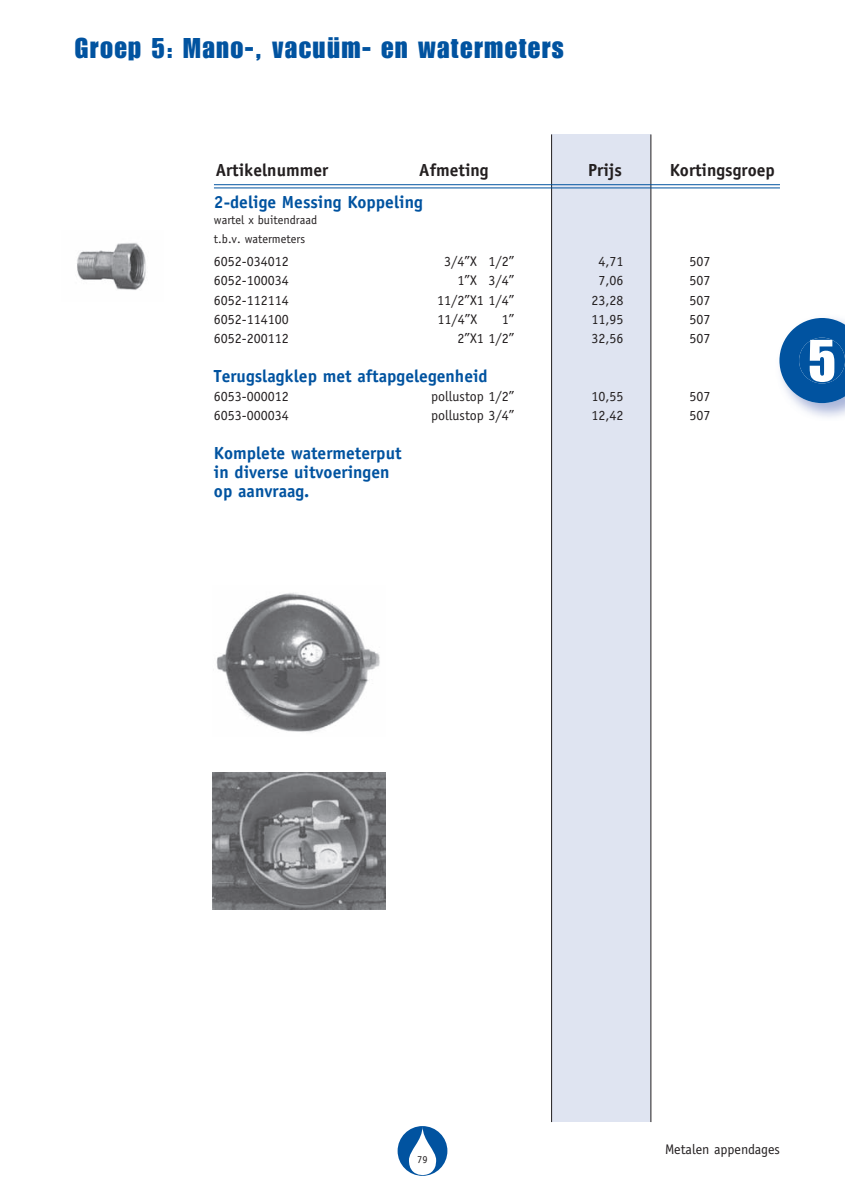
<style>
.page{position:relative;width:845px;height:1192px;background:#fff}
.page>*{position:absolute;margin:0;border:0;box-sizing:border-box;transform-origin:0 0}
.t1{font:52.32px "Impact";color:#fff}
.t2{font:28px "Impact LT Std";letter-spacing:.05em;color:#0153a0}
.t3{font:700 17.5px/19.2px "Officina Sans Std";color:#0153a0}
.t4{font:700 17.5px "Officina Sans Std";color:#231f20}
.t5{font:14px/19.2px "Officina Sans Std";color:#231f20;text-align:center}
.t6{font:12.25px/19.2px "Officina Sans Std";color:#231f20}
.t7{font:10.5px "Officina Sans Std";color:#231f20}
</style>
<div class="page">
<svg style="left:745px;top:184px;width:35px;height:5px"></svg>
<svg style="left:779px;top:318px;width:65px;height:85px;background:#296dae"></svg>
<div style="left:551px;top:134px;width:99px;height:988px;background:#dfe4f1"></div>
<hr style="left:551px;top:134px;width:1px;height:988px;background:#231f20">
<hr style="left:650px;top:134px;width:1px;height:988px;background:#231f20">
<hr style="left:214px;top:184px;width:565px;height:1px;background:#0153a0">
<hr style="left:214px;top:187px;width:565px;height:1px;background:#0153a0">
<div style="left:397px;top:1126px;width:50px;height:49px;background:#0153a0;border-radius:50%"></div>
<svg style="left:409px;top:1126px;width:27px;height:50px"></svg>
<img style="left:77px;top:243px;width:69px;height:47px">
<img style="left:216px;top:592px;width:164px;height:141px">
<img style="left:212px;top:772px;width:174px;height:137px">
<h2 class="t2" style="left:75px;top:31px;width:490px">Groep 5: Mano-, vacuüm- en watermeters</h2>
<p class="t4" style="left:216px;top:159px;width:114px">Artikelnummer</p>
<p class="t4" style="left:419px;top:159px;width:71px">Afmeting</p>
<p class="t4" style="left:588px;top:159px;width:35px">Prijs</p>
<p class="t4" style="left:669px;top:159px;width:107px">Kortingsgroep</p>
<p class="t3" style="left:214px;top:192px;width:210px">2-delige Messing Koppeling</p>
<p class="t6" style="left:214px;top:210px;width:105px">wartel x buitendraad t.b.v. watermeters</p>
<p class="t5" style="left:214px;top:252px;width:76px">6052-034012</p>
<p class="t5" style="left:444px;top:252px;width:72px">3/4”X 1/2”</p>
<p class="t5" style="left:689px;top:252px;width:22px">507</p>
<p class="t5" style="left:214px;top:271px;width:76px">6052-100034</p>
<p class="t5" style="left:457px;top:271px;width:58px">1”X 3/4”</p>
<p class="t5" style="left:689px;top:271px;width:22px">507</p>
<p class="t5" style="left:214px;top:290px;width:76px">6052-112114</p>
<p class="t5" style="left:437px;top:290px;width:79px">11/2”X1 1/4”</p>
<p class="t5" style="left:689px;top:290px;width:22px">507</p>
<p class="t5" style="left:214px;top:309px;width:76px">6052-114100</p>
<p class="t5" style="left:437px;top:309px;width:41px">11/4”X</p>
<p class="t5" style="left:501px;top:309px;width:14px">1”</p>
<p class="t5" style="left:689px;top:309px;width:22px">507</p>
<p class="t5" style="left:214px;top:329px;width:76px">6052-200112</p>
<p class="t5" style="left:457px;top:329px;width:58px">2”X1 1/2”</p>
<p class="t5" style="left:689px;top:329px;width:22px">507</p>
<p class="t3" style="left:214px;top:366px;width:275px">Terugslagklep met aftapgelegenheid</p>
<p class="t5" style="left:214px;top:386px;width:76px">6053-000012</p>
<p class="t5" style="left:431px;top:386px;width:85px">pollustop 1/2”</p>
<p class="t5" style="left:689px;top:386px;width:22px">507</p>
<p class="t5" style="left:214px;top:406px;width:76px">6053-000034</p>
<p class="t5" style="left:431px;top:406px;width:85px">pollustop 3/4”</p>
<p class="t5" style="left:689px;top:406px;width:22px">507</p>
<p class="t3" style="left:214px;top:443px;width:189px">Komplete watermeterput in diverse uitvoeringen op aanvraag.</p>
<p class="t5" style="left:591px;top:252px;width:34px">4,71<br>7,06<br>23,28<br>11,95<br>32,56</p>
<p class="t5" style="left:591px;top:386px;width:34px;text-align:left">10,55<br>12,42</p>
<h1 class="t1" style="left:807px;top:320px;width:30px">5</h1>
<p class="t7" style="left:417px;top:1153px;width:12px">79</p>
<p class="t5" style="left:664px;top:1140px;width:116px">Metalen appendages</p>
</div>
